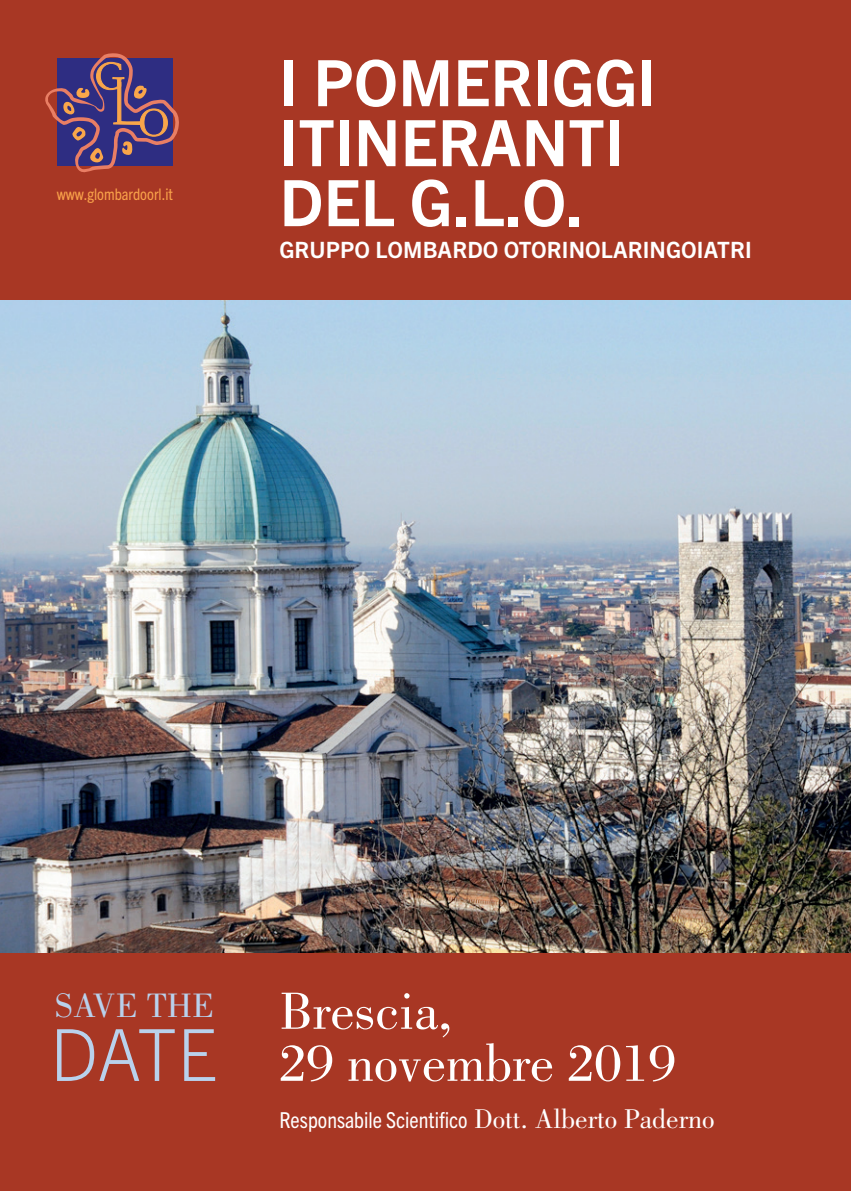
<style>
.page{position:relative;width:851px;height:1191px;background:#fff}
.page>*{position:absolute;margin:0;border:0;box-sizing:border-box;transform-origin:0 0}
.t1{font:300 72px "Trade Gothic Next LT Pro";color:#b9d1ec}
.t2{font:700 64px/60px "Trade Gothic Next LT Pro";color:#fff}
.t3{font:54px/52px "Bodoni Std";color:#fff}
.t4{font:35px "Bodoni Std";letter-spacing:.01em;color:#b9d1ec}
.t5{font:700 22.4px "Trade Gothic Next LT Pro";letter-spacing:.005em;color:#fff}
.t6{font:condensed 22px "Trade Gothic Next LT Pro";color:#fff}
.t7{font:condensed 16px "Trade Gothic Next LT Pro";color:#f9a24a}
.s1{font-family:"Bodoni Std";font-stretch:normal;font-size:28px}
</style>
<div class="page">
<div style="left:0;top:0;width:850px;height:1191px;background:#a83724"></div>
<img style="left:0;top:300px;width:850px;height:652px">
<svg style="left:45px;top:53px;width:134px;height:120px"></svg>
<p class="t7" style="left:57px;top:183px;width:118px">www.glombardoorl.it</p>
<h2 class="t2" style="left:279px;top:49px;width:378px">I POMERIGGI<br>ITINERANTI<br>DEL G.L.O.</h2>
<p class="t5" style="left:279px;top:234px;width:473px">GRUPPO LOMBARDO OTORINOLARINGOIATRI</p>
<h3 class="t4" style="left:55px;top:986px;width:160px">SAVE THE</h3>
<h1 class="t1" style="left:50px;top:1004px;width:169px">DATE</h1>
<h3 class="t3" style="left:279px;top:985px;width:397px">Brescia,<br>29 novembre 2019</h3>
<p class="t6" style="left:279px;top:1104px;width:436px">Responsabile Scientifico <span class="s1">Dott. Alberto Paderno</span></p>
</div>
